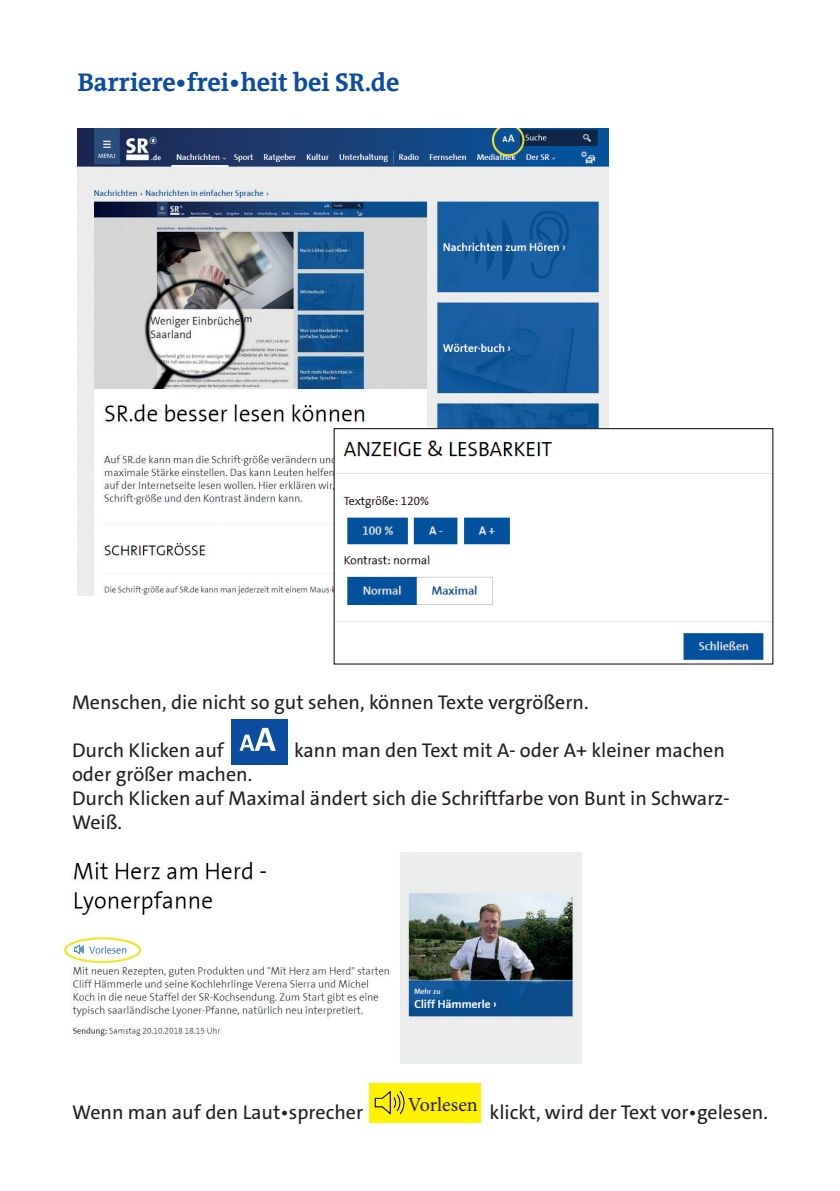
<style>
.page{position:relative;width:840px;height:1191px;background:#fff}
.page>*{position:absolute;margin:0;border:0;box-sizing:border-box;transform-origin:0 0}
.t1{font:700 26px "The Antiqua B7";letter-spacing:-.01em;color:#0d4da1}
.t2{font:20px/24px "The Sans C5";color:#231f20}
.t3{font:20px "Minion Pro";color:#231f20}
</style>
<div class="page">
<div style="left:369px;top:1083px;width:112px;height:39px;background:#fff101"></div>
<img style="left:374px;top:1090px;width:31px;height:25px">
<div style="left:231px;top:719px;width:57px;height:45px;background:#0d4da1"></div>
<svg style="left:239px;top:728px;width:36px;height:23px"></svg>
<img style="left:77px;top:128px;width:530px;height:467px">
<img style="left:335px;top:430px;width:436px;height:230px">
<div style="left:333px;top:428px;width:440px;height:236px;border:1px solid #000"></div>
<img style="left:64px;top:852px;width:517px;height:211px">
<p class="t1" style="left:77px;top:69px;width:323px">Barriere•frei•heit bei SR.de</p>
<p class="t2" style="left:72px;top:690px;width:518px">Menschen, die nicht so gut sehen, können Texte vergrößern.</p>
<p class="t2" style="left:72px;top:738px;width:153px">Durch Klicken auf</p>
<p class="t2" style="left:294px;top:738px;width:432px">kann man den Text mit A- oder A+ kleiner machen</p>
<p class="t2" style="left:72px;top:762px;width:181px">oder größer machen.</p>
<p class="t2" style="left:72px;top:786px;width:658px">Durch Klicken auf Maximal ändert sich die Schriftfarbe von Bunt in Schwarz-<br>Weiß.</p>
<p class="t3" style="left:407px;top:1091px;width:71px">Vorlesen</p>
<p class="t2" style="left:72px;top:1100px;width:292px">Wenn man auf den Laut•sprecher</p>
<p class="t2" style="left:489px;top:1100px;width:280px">klickt, wird der Text vor•gelesen.</p>
</div>
